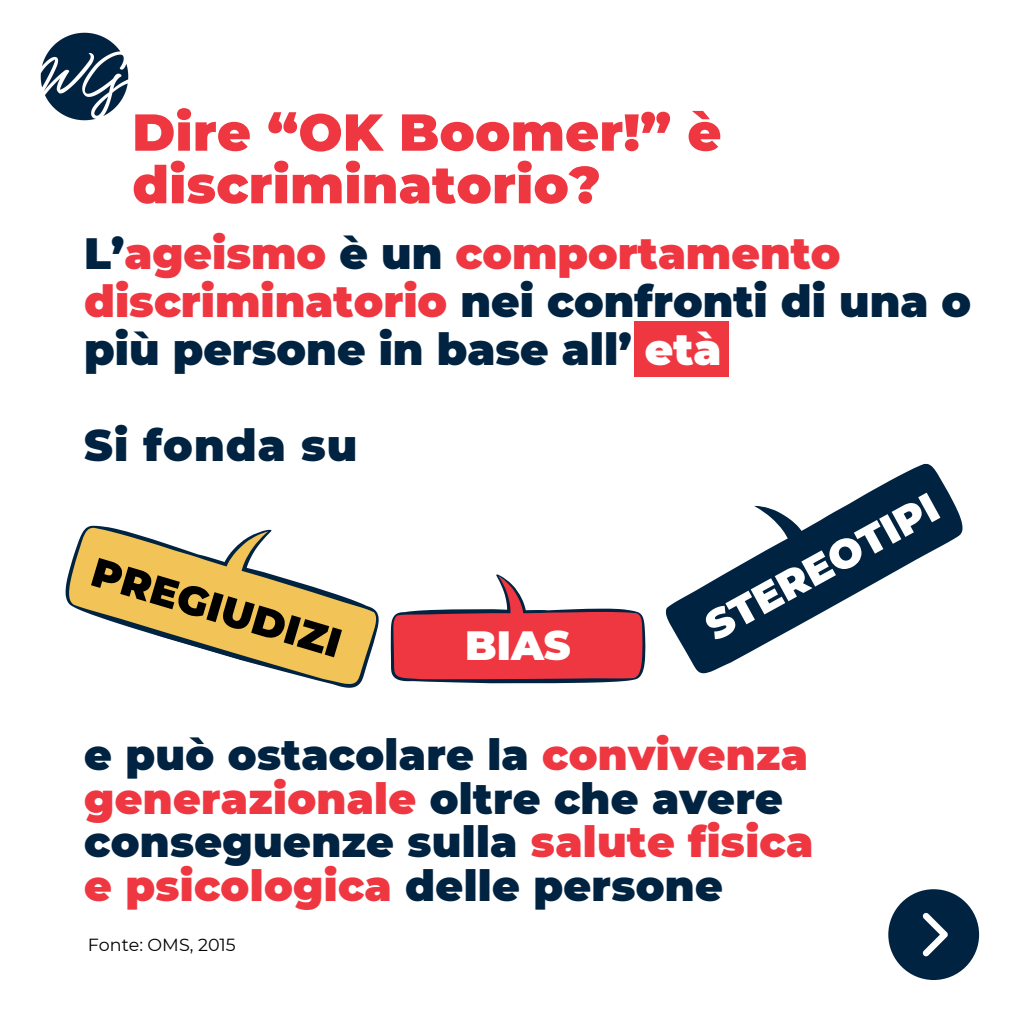
<style>
.page{position:relative;width:1013px;height:1013px;background:#fff}
.page>*{position:absolute;margin:0;border:0;box-sizing:border-box;transform-origin:0 0}
.t1{font:900 51.88px/52.5px "Montserrat";letter-spacing:.01em;color:#ee3741}
.t2{font:900 43.75px/47.8px "Montserrat";color:#002341}
.t3{font:900 43.75px "Montserrat";letter-spacing:.025em;color:#002341}
.t4{font:900 42.5px/43.6px "Montserrat";letter-spacing:.01em;color:#002341}
.t5{font:900 40.75px "Montserrat";color:#fff}
.t6{font:900 40.62px "Montserrat";color:#000}
.t7{font:17.5px "Montserrat";color:#000}
.s1{color:#ee3741}
.s2{color:#fff}
</style>
<div class="page">
<img style="left:40px;top:32px;width:89px;height:89px">
<svg style="left:888px;top:889px;width:91px;height:91px"></svg>
<div style="left:634px;top:321px;width:95px;height:56px;background:#ee3741"></div>
<svg style="left:65px;top:525px;width:314px;height:163px;fill:#f2c457"></svg>
<svg style="left:390px;top:574px;width:245px;height:109px"></svg>
<svg style="left:635px;top:463px;width:328px;height:217px"></svg>
<h3 class="t1" style="left:132px;top:106px;width:590px">Dire “OK Boomer!” è discriminatorio?</h3>
<h1 class="t2" style="left:84px;top:230px;width:888px">L’<span class="s1">ageismo</span> è un <span class="s1">comportamento discriminatorio</span> nei confronti di una o più persone in base all’ <span class="s2">età</span></h1>
<h3 class="t3" style="left:84px;top:418px;width:275px">Si fonda su</h3>
<p class="t6" style="left:101px;top:546px;width:259px;rotate:17deg">PREGIUDIZI</p>
<h2 class="t5" style="left:465px;top:620px;width:107px">BIAS</h2>
<p class="t5" style="left:696px;top:607px;width:260px;rotate:-29deg">STEREOTIPI</p>
<h2 class="t4" style="left:84px;top:733px;width:730px">e può ostacolare la <span class="s1">convivenza generazionale</span> oltre che avere conseguenze sulla <span class="s1">salute fisica e psicologica</span> delle persone</h2>
<p class="t7" style="left:88px;top:933px;width:149px">Fonte: OMS, 2015</p>
</div>
